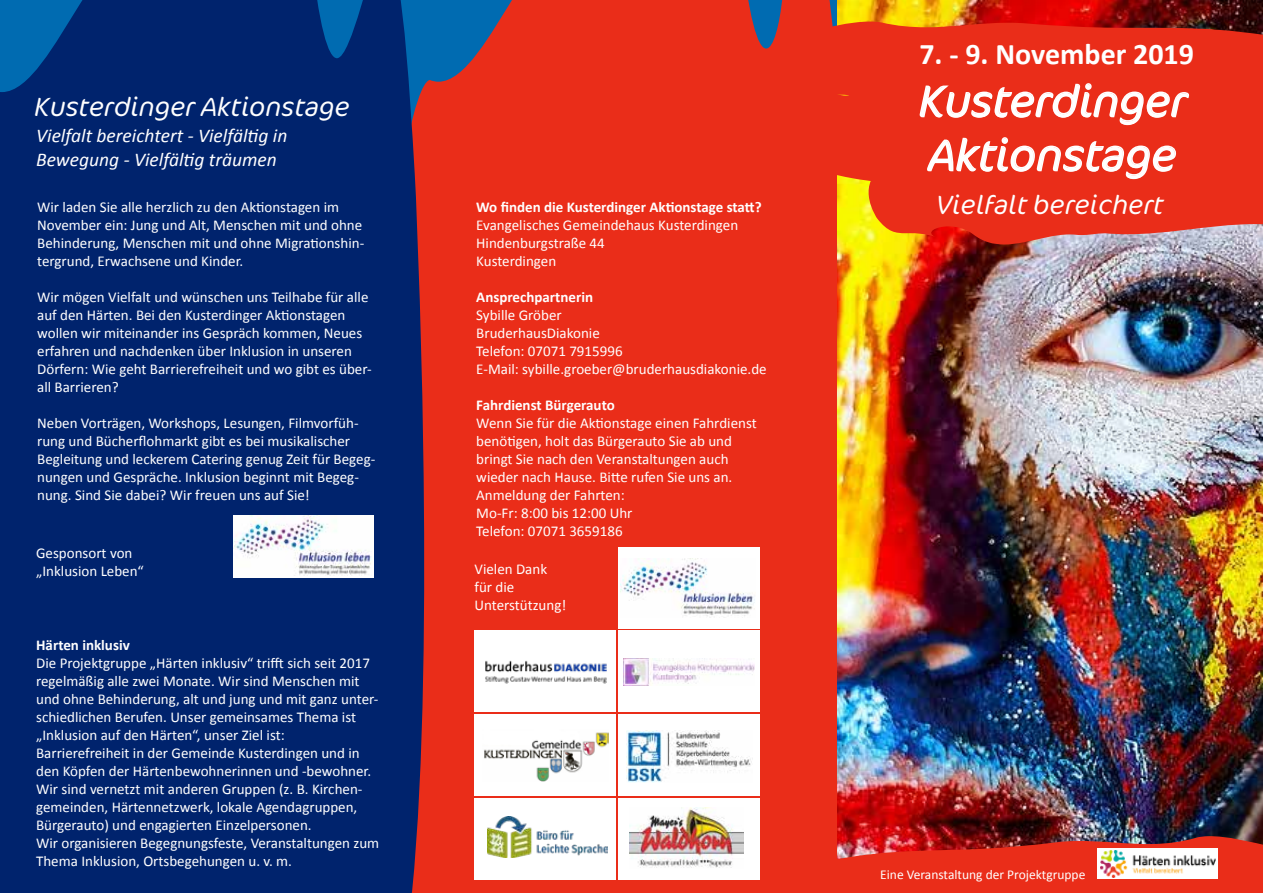
<style>
.page{position:relative;width:1263px;height:893px;background:#fff}
.page>*{position:absolute;margin:0;border:0;box-sizing:border-box;transform-origin:0 0}
.t1{font:italic 300 45px/54px "Cocon Pro";color:#fff}
.t2{font:700 30px "Calibri";color:#fff}
.t3{font:italic 300 27px "Cocon Pro";color:#fff}
.t4{font:italic 19.5px/23.4px "Calibri";color:#fff}
.t5{font:15px/18px "Calibri";color:#fff}
.t6{font:700 15px "Calibri";color:#fff}
.t7{font:13.5px "Calibri";color:#fff}
</style>
<div class="page">
<div style="left:437px;top:0;width:401px;height:893px;background:#ea2d19"></div>
<div style="left:0;top:0;width:437px;height:893px;background:#00236d"></div>
<img style="left:838px;top:0;width:425px;height:836px">
<div style="left:705px;top:36px;width:81px;height:160px;background:#ea2d19"></div>
<img style="left:233px;top:516px;width:140px;height:62px">
<svg style="left:786px;top:22px;width:477px;height:222px;background:#e73f26"></svg>
<img style="left:722px;top:836px;width:541px;height:57px">
<div style="left:1097px;top:848px;width:120px;height:31px;background:#fff"></div>
<img style="left:1100px;top:851px;width:115px;height:27px">
<div style="left:474px;top:631px;width:141px;height:81px;background:#fff"></div>
<div style="left:618px;top:631px;width:141px;height:81px;background:#fff"></div>
<div style="left:474px;top:715px;width:141px;height:81px;background:#fff"></div>
<div style="left:618px;top:715px;width:141px;height:81px;background:#fff"></div>
<div style="left:618px;top:547px;width:141px;height:81px;background:#fff"></div>
<div style="left:474px;top:798px;width:141px;height:81px;background:#fff"></div>
<div style="left:618px;top:798px;width:141px;height:81px;background:#fff"></div>
<img style="left:487px;top:816px;width:120px;height:42px">
<img style="left:630px;top:807px;width:113px;height:61px">
<img style="left:484px;top:732px;width:124px;height:50px">
<img style="left:468px;top:641px;width:156px;height:59px">
<img style="left:626px;top:730px;width:127px;height:53px">
<img style="left:621px;top:558px;width:134px;height:60px">
<img style="left:623px;top:658px;width:131px;height:27px">
<h3 class="t3" style="left:33px;top:89px;width:317px">Kusterdinger Aktionstage</h3>
<h3 class="t4" style="left:36px;top:123px;width:253px">Vielfalt bereichtert - Vielfältig in<br>Bewegung - Vielfältig träumen</h3>
<p class="t5" style="left:37px;top:198px;width:329px">Wir laden Sie alle herzlich zu den Aktionstagen im November ein: Jung und Alt, Menschen mit und ohne Behinderung, Menschen mit und ohne Migrationshin&shy;tergrund, Erwachsene und Kinder.</p>
<p class="t5" style="left:37px;top:288px;width:336px">Wir mögen Vielfalt und wünschen uns Teilhabe für alle auf den Härten. Bei den Kusterdinger Aktionstagen wollen wir miteinander ins Gespräch kommen, Neues erfahren und nachdenken über Inklusion in unseren Dörfern: Wie geht Barrierefreiheit und wo gibt es über&shy;all Barrieren?</p>
<p class="t5" style="left:37px;top:414px;width:340px">Neben Vorträgen, Workshops, Lesungen, Filmvorfüh&shy;rung und Bücherflohmarkt gibt es bei musikalischer Begleitung und leckerem Catering genug Zeit für Begeg&shy;nungen und Gespräche. Inklusion beginnt mit Begeg&shy;nung. Sind Sie dabei? Wir freuen uns auf Sie!</p>
<p class="t5" style="left:36px;top:544px;width:109px">Gesponsort von „Inklusion Leben“</p>
<p class="t6" style="left:36px;top:636px;width:95px">Härten inklusiv</p>
<p class="t5" style="left:36px;top:654px;width:345px">Die Projektgruppe „Härten inklusiv“ trifft sich seit 2017 regelmäßig alle zwei Monate. Wir sind Menschen mit und ohne Behinderung, alt und jung und mit ganz unter&shy;schiedlichen Berufen. Unser gemeinsames Thema ist „Inklusion auf den Härten“, unser Ziel ist:<br>Barrierefreiheit in der Gemeinde Kusterdingen und in den Köpfen der Härtenbewohnerinnen und -bewohner.<br>Wir sind vernetzt mit anderen Gruppen (z. B. Kirchen&shy;gemeinden, Härtennetzwerk, lokale Agendagruppen, Bürgerauto) und engagierten Einzelpersonen.<br>Wir organisieren Begegnungsfeste, Veranstaltungen zum Thema Inklusion, Ortsbegehungen u. v. m.</p>
<p class="t6" style="left:476px;top:198px;width:287px">Wo finden die Kusterdinger Aktionstage statt?</p>
<p class="t5" style="left:476px;top:216px;width:263px">Evangelisches Gemeindehaus Kusterdingen<br>Hindenburgstraße 44<br>Kusterdingen</p>
<p class="t6" style="left:476px;top:288px;width:118px">Ansprechpartnerin</p>
<p class="t5" style="left:476px;top:306px;width:292px">Sybille Gröber<br>BruderhausDiakonie<br>Telefon: 07071 7915996<br>E-Mail: sybille.groeber@bruderhausdiakonie.de</p>
<p class="t6" style="left:476px;top:396px;width:140px">Fahrdienst Bürgerauto</p>
<p class="t5" style="left:476px;top:414px;width:282px">Wenn Sie für die Aktionstage einen Fahrdienst benötigen, holt das Bürgerauto Sie ab und bringt Sie nach den Veranstaltungen auch wieder nach Hause. Bitte rufen Sie uns an.<br>Anmeldung der Fahrten:<br>Mo-Fr: 8:00 bis 12:00 Uhr<br>Telefon: 07071 3659186</p>
<p class="t5" style="left:474px;top:560px;width:93px">Vielen Dank für die<br>Unterstützung!</p>
<h2 class="t2" style="left:919px;top:35px;width:276px">7. - 9. November 2019</h2>
<h1 class="t1" style="left:916px;top:73px;width:269px">Kusterdinger<br>Aktionstage</h1>
<h3 class="t3" style="left:934px;top:187px;width:229px">Vielfalt bereichert</h3>
<p class="t7" style="left:880px;top:866px;width:207px">Eine Veranstaltung der Projektgruppe</p>
</div>
